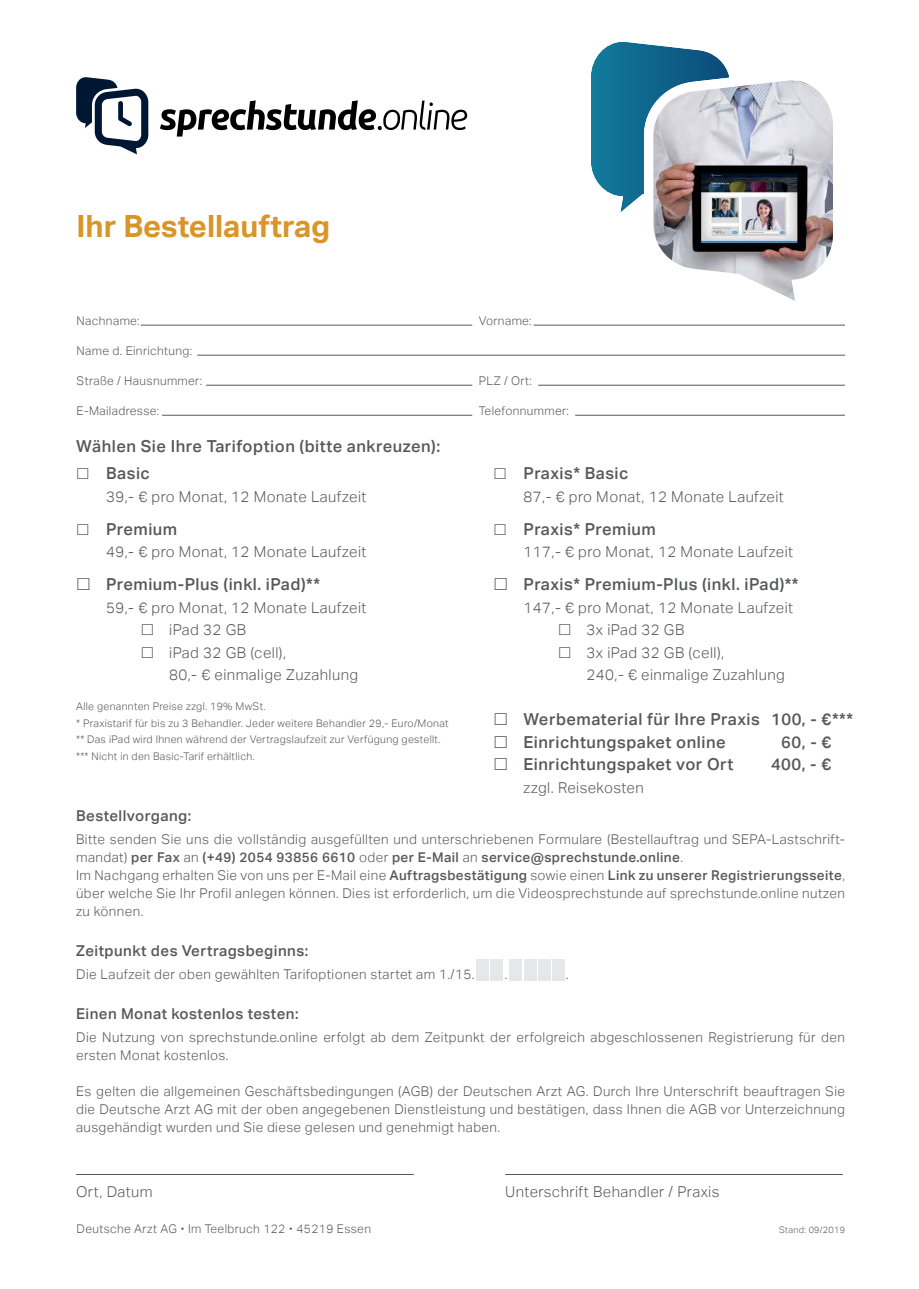
<style>
.page{position:relative;width:919px;height:1289px;background:#fff}
.page>*{position:absolute;margin:0;border:0;box-sizing:border-box;transform-origin:0 0}
.t1{font:700 30.6px "Aktiv Grotesk";color:#d99528}
.t2{font:500 16.5px/27px "Aktiv Grotesk";letter-spacing:.03em;color:#57585a}
.t3{font:300 15px/22.5px "Aktiv Grotesk";letter-spacing:.03em;color:#57585a}
.t4{font:500 15px "Aktiv Grotesk";letter-spacing:.03em;color:#57585a}
.t5{font:300 13.5px/18px "Aktiv Grotesk";letter-spacing:.03em;color:#57585a}
.t6{font:300 12px "Aktiv Grotesk";letter-spacing:.03em;color:#57585a}
.t7{font:300 10.5px/16.5px "Aktiv Grotesk";letter-spacing:.03em;color:#57585a}
.t8{font:300 9px "Aktiv Grotesk";letter-spacing:.03em;color:#57585a}
.s1{font-weight:500}
</style>
<div class="page">
<img style="left:591px;top:42px;width:138px;height:171px">
<img style="left:653px;top:80px;width:180px;height:221px">
<svg style="left:160px;top:100px;width:307px;height:36px"></svg>
<svg style="left:76px;top:77px;width:72px;height:77px"></svg>
<hr style="left:76px;top:1174px;width:338px;height:1px;background:#57585a">
<hr style="left:505px;top:1174px;width:337px;height:1px;background:#57585a">
<hr style="left:197px;top:355px;width:647px;height:1px;background:#57585a">
<hr style="left:206px;top:385px;width:266px;height:1px;background:#57585a">
<hr style="left:575px;top:415px;width:269px;height:1px;background:#57585a">
<hr style="left:162px;top:415px;width:310px;height:1px;background:#57585a">
<hr style="left:141px;top:325px;width:331px;height:1px;background:#57585a">
<hr style="left:538px;top:385px;width:306px;height:1px;background:#57585a">
<hr style="left:533px;top:325px;width:311px;height:1px;background:#57585a">
<div style="left:476px;top:959px;width:12px;height:21px;background:#e6e7e8"></div>
<div style="left:490px;top:959px;width:13px;height:21px;background:#e6e7e8"></div>
<div style="left:509px;top:959px;width:13px;height:21px;background:#e6e7e8"></div>
<div style="left:523px;top:959px;width:13px;height:21px;background:#e6e7e8"></div>
<div style="left:538px;top:959px;width:13px;height:21px;background:#e6e7e8"></div>
<div style="left:552px;top:959px;width:13px;height:21px;background:#e6e7e8"></div>
<h1 class="t1" style="left:77px;top:209px;width:255px">Ihr Bestellauftrag</h1>
<p class="t6" style="left:77px;top:314px;width:64px">Nachname:</p>
<p class="t6" style="left:479px;top:314px;width:54px">Vorname:</p>
<p class="t6" style="left:77px;top:344px;width:117px">Name d. Einrichtung:</p>
<p class="t6" style="left:77px;top:374px;width:127px">Straße / Hausnummer:</p>
<p class="t6" style="left:479px;top:374px;width:55px">PLZ / Ort:</p>
<p class="t6" style="left:77px;top:404px;width:84px">E-Mailadresse:</p>
<p class="t6" style="left:479px;top:404px;width:92px">Telefonnummer:</p>
<p class="t2" style="left:106px;top:433px;width:335px;text-indent:-30px">Wählen Sie Ihre Tarifoption (bitte ankreuzen):<br>Basic</p>
<p class="t3" style="left:106px;top:485px;width:262px">39,- € pro Monat, 12 Monate Laufzeit</p>
<p class="t2" style="left:106px;top:515px;width:73px">Premium</p>
<p class="t3" style="left:106px;top:541px;width:262px">49,- € pro Monat, 12 Monate Laufzeit</p>
<p class="t2" style="left:106px;top:571px;width:215px">Premium-Plus (inkl. iPad)**</p>
<p class="t3" style="left:169px;top:596px;width:199px;text-indent:-63px">59,- € pro Monat, 12 Monate Laufzeit iPad 32 GB<br>iPad 32 GB (cell),<br>80,- € einmalige Zuzahlung</p>
<p class="t7" style="left:76px;top:698px;width:374px">Alle genannten Preise zzgl. 19% MwSt.<br>* Praxistarif für bis zu 3 Behandler. Jeder weitere Behandler 29,- Euro/Monat ** Das iPad wird Ihnen während der Vertragslaufzeit zur Verfügung gestellt. *** Nicht in den Basic-Tarif erhältlich.</p>
<p class="t2" style="left:523px;top:460px;width:106px">Praxis* Basic</p>
<p class="t3" style="left:523px;top:485px;width:262px">87,- € pro Monat, 12 Monate Laufzeit</p>
<p class="t2" style="left:523px;top:515px;width:134px">Praxis* Premium</p>
<p class="t3" style="left:523px;top:540px;width:271px">117,- € pro Monat, 12 Monate Laufzeit</p>
<p class="t2" style="left:523px;top:571px;width:276px">Praxis* Premium-Plus (inkl. iPad)**</p>
<p class="t3" style="left:586px;top:596px;width:208px;text-indent:-63px">147,- € pro Monat, 12 Monate Laufzeit<br>3x iPad 32 GB<br>3x iPad 32 GB (cell),<br>240,- € einmalige Zuzahlung</p>
<p class="t2" style="left:523px;top:708px;width:238px;line-height:22.5px">Werbematerial für Ihre Praxis<br>Einrichtungspaket online</p>
<p class="t2" style="left:771px;top:706px;width:83px">100, - €***</p>
<p class="t2" style="left:781px;top:728px;width:51px">60, - €</p>
<p class="t2" style="left:523px;top:751px;width:211px">Einrichtungspaket vor Ort</p>
<p class="t2" style="left:771px;top:751px;width:62px">400, - €</p>
<p class="t3" style="left:523px;top:776px;width:122px">zzgl. Reisekosten</p>
<p class="t4" style="left:76px;top:807px;width:117px">Bestellvorgang:</p>
<p class="t5" style="left:76px;top:830px;width:770px">Bitte senden Sie uns die vollständig ausgefüllten und unterschriebenen Formulare (Bestellauftrag und SEPA-Lastschrift&shy;mandat) <span class="s1">per Fax</span> an <span class="s1">(+49) 2054 93856 6610</span> oder <span class="s1">per E-Mail</span> an <span class="s1">service@sprechstunde.online</span>.<br>Im Nachgang erhalten Sie von uns per E-Mail eine <span class="s1">Auftragsbestätigung</span> sowie einen <span class="s1">Link zu unserer Registrierungsseite</span>, über welche Sie Ihr Profil anlegen können. Dies ist erforderlich, um die Videosprechstunde auf sprechstunde.online nutzen zu können.</p>
<p class="t4" style="left:76px;top:942px;width:233px">Zeitpunkt des Vertragsbeginns:</p>
<p class="t5" style="left:76px;top:965px;width:400px">Die Laufzeit der oben gewählten Tarifoptionen startet am 1./15.</p>
<p class="t5" style="left:504px;top:965px;width:4px">.</p>
<p class="t5" style="left:565px;top:965px;width:4px">.</p>
<p class="t4" style="left:76px;top:1005px;width:224px">Einen Monat kostenlos testen:</p>
<p class="t5" style="left:76px;top:1028px;width:770px">Die Nutzung von sprechstunde.online erfolgt ab dem Zeitpunkt der erfolgreich abgeschlossenen Registrierung für den ersten Monat kostenlos.</p>
<p class="t5" style="left:76px;top:1082px;width:770px;text-align:justify">Es gelten die allgemeinen Geschäftsbedingungen (AGB) der Deutschen Arzt AG. Durch Ihre Unterschrift beauftragen Sie die Deutsche Arzt AG mit der oben angegebenen Dienstleistung und bestätigen, dass Ihnen die AGB vor Unterzeichnung ausgehändigt wurden und Sie diese gelesen und genehmigt haben.</p>
<p class="t3" style="left:76px;top:1180px;width:78px">Ort, Datum</p>
<p class="t3" style="left:505px;top:1180px;width:216px">Unterschrift Behandler / Praxis</p>
<p class="t6" style="left:77px;top:1221px;width:296px">Deutsche Arzt AG Im Teelbruch 122 45219 Essen</p>
<p class="t8" style="left:779px;top:1224px;width:67px">Stand: 09/2019</p>
</div>
